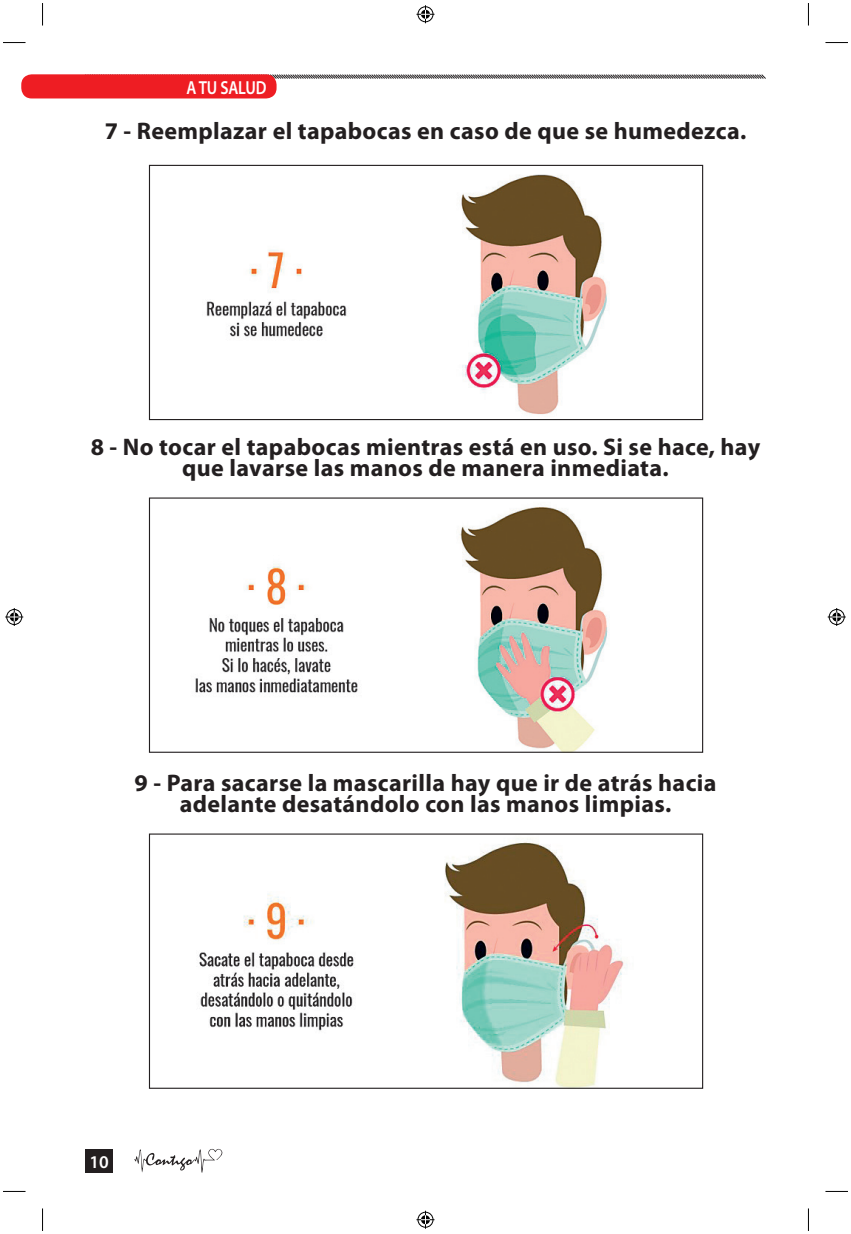
<style>
.page{position:relative;width:851px;height:1234px;background:#fff}
.page>*{position:absolute;margin:0;border:0;box-sizing:border-box;transform-origin:0 0}
.t1{font:700 24px/21px "Myriad Pro";letter-spacing:.015em;color:#231f20;text-align:center}
.t2{font:600 18.9px "Myriad Pro";letter-spacing:-.01em;color:#fff;scale:.83 1}
.t3{font:600 18px "Myriad Pro";color:#fff}
</style>
<div class="page">
<div style="left:85px;top:1148px;width:28px;height:24px;background:#231f20"></div>
<svg style="left:269px;top:74px;width:497px;height:6px"></svg>
<svg style="left:134px;top:1148px;width:88px;height:24px"></svg>
<div style="left:21px;top:74px;width:255px;height:24px;background:#ee1d23;border-radius:10px"></div>
<img style="left:206px;top:174px;width:402px;height:241px">
<div style="left:149px;top:165px;width:554px;height:255px;border:1px solid #231f20"></div>
<img style="left:195px;top:507px;width:413px;height:243px">
<div style="left:149px;top:497px;width:554px;height:255px;border:1px solid #231f20"></div>
<img style="left:199px;top:842px;width:428px;height:244px">
<div style="left:149px;top:833px;width:554px;height:255px;border:1px solid #231f20"></div>
<svg style="left:3px;top:42px;width:23px;height:1px"></svg>
<svg style="left:825px;top:42px;width:22px;height:1px"></svg>
<svg style="left:3px;top:1190px;width:22px;height:1px"></svg>
<svg style="left:826px;top:1190px;width:21px;height:1px"></svg>
<svg style="left:42px;top:3px;width:1px;height:23px"></svg>
<svg style="left:42px;top:1208px;width:1px;height:22px"></svg>
<svg style="left:808px;top:3px;width:1px;height:23px"></svg>
<svg style="left:808px;top:1208px;width:1px;height:22px"></svg>
<svg style="left:416px;top:5px;width:18px;height:18px"></svg>
<svg style="left:416px;top:1210px;width:18px;height:18px"></svg>
<svg style="left:5px;top:608px;width:18px;height:18px"></svg>
<svg style="left:827px;top:608px;width:18px;height:18px"></svg>
<p class="t2" style="left:186px;top:75px;width:98px">A TU SALUD</p>
<p class="t1" style="left:105px;top:120px;width:643px">7 - Reemplazar el tapabocas en caso de que se humedezca.</p>
<p class="t1" style="left:91px;top:435px;width:671px">8 - No tocar el tapabocas mientras está en uso. Si se hace, hay que lavarse las manos de manera inmediata.</p>
<p class="t1" style="left:134px;top:771px;width:583px">9 - Para sacarse la mascarilla hay que ir de atrás hacia adelante desatándolo con las manos limpias.</p>
<p class="t3" style="left:89px;top:1149px;width:21px">10</p>
</div>
